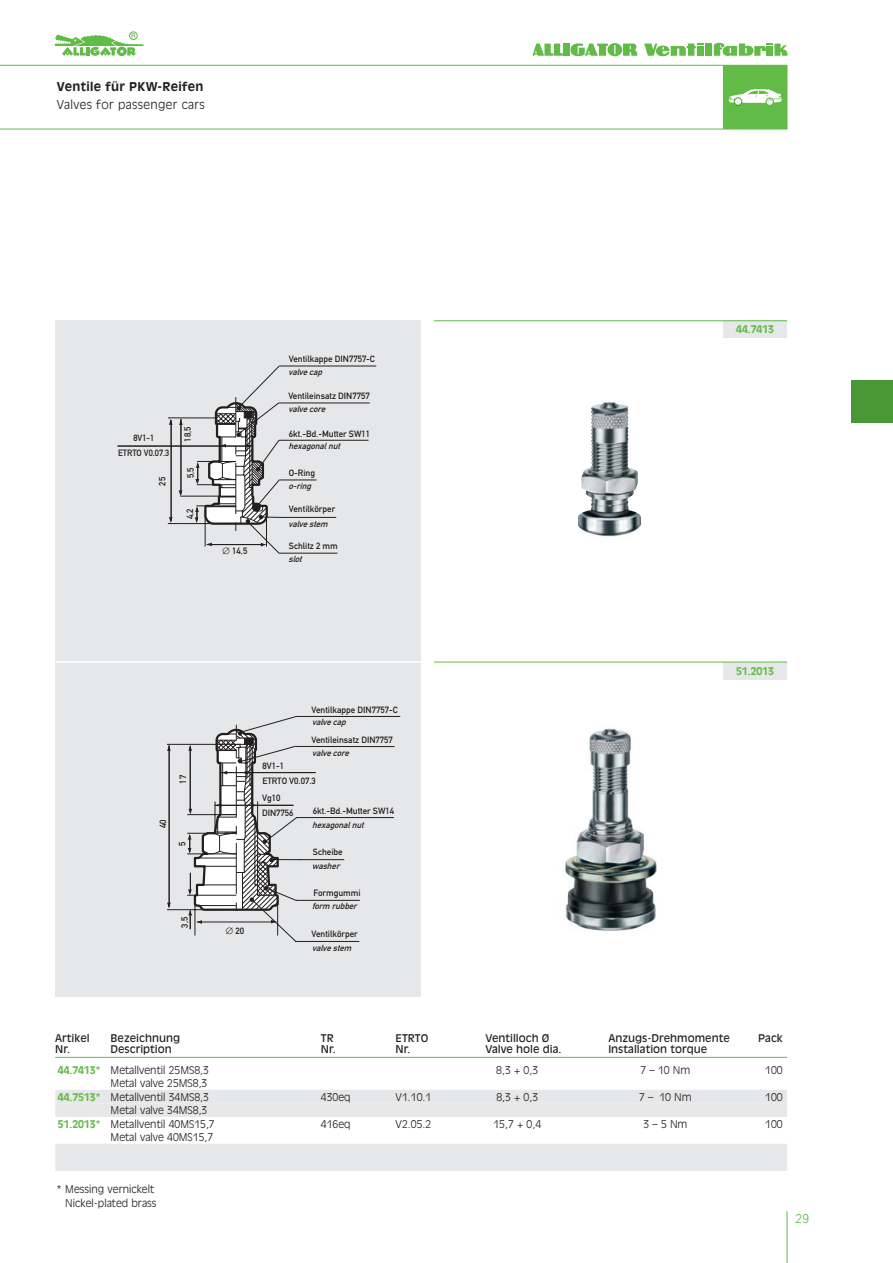
<style>
.page{position:relative;width:893px;height:1263px;background:#fff}
.page>*{position:absolute;margin:0;border:0;box-sizing:border-box;transform-origin:0 0}
.t1{font:300 12px "Antique Olive";letter-spacing:.03em;color:#231f20}
.t2{font:700 12px "Antique Olive";letter-spacing:.03em;color:#231f20}
.t3{font:300 12px "Antique Olive";color:#61bb46}
.t4{font:300 10.5px/13.5px "Antique Olive";color:#231f20;text-align:right}
.t5{font:10.5px "Antique Olive";color:#231f20}
.t6{font:700 10.5px "Antique Olive";color:#61bb46}
.t7{font:9px/15px "DIN Mittelschrift";color:#231f20}
.t8{font:9px/15px "DIN Mittelschrift";color:#231f20;text-align:center;scale:.96 1}
.t9{font:italic 8.7px "DIN Mittelschrift";color:#231f20}
.s1{font-weight:700;color:#61bb46}
</style>
<div class="page">
<img style="left:578px;top:401px;width:63px;height:136px">
<hr style="left:786px;top:1211px;width:1px;height:52px;background:#61bb46">
<div style="left:563px;top:44px;width:7px;height:12px;background:#61bb46"></div>
<div style="left:705px;top:44px;width:6px;height:12px;background:#61bb46"></div>
<svg style="left:532px;top:44px;width:31px;height:12px"></svg>
<svg style="left:570px;top:43px;width:67px;height:13px"></svg>
<svg style="left:644px;top:44px;width:59px;height:12px"></svg>
<svg style="left:713px;top:43px;width:74px;height:13px"></svg>
<div style="left:129px;top:32px;width:8px;height:8px;border:1px solid #61bb46;border-radius:50%"></div>
<svg style="left:55px;top:33px;width:89px;height:23px"></svg>
<div style="left:723px;top:320px;width:64px;height:17px;background:#e6e7e8"></div>
<div style="left:850px;top:380px;width:42px;height:42px;background:#4a9738"></div>
<hr style="left:434px;top:320px;width:353px;height:1px;background:#61bb46">
<hr style="left:0;top:129px;width:787px;height:1px;background:#61bb46">
<hr style="left:0;top:65px;width:787px;height:1px;background:#61bb46">
<div style="left:723px;top:65px;width:64px;height:64px;background:#61bb46"></div>
<div style="left:766px;top:98px;width:7px;height:7px;border:1px solid #61bb46;border-radius:50%"></div>
<div style="left:734px;top:98px;width:7px;height:7px;border:1px solid #61bb46;border-radius:50%"></div>
<svg style="left:728px;top:89px;width:53px;height:15px"></svg>
<div style="left:55px;top:320px;width:366px;height:676px;background:#e6e7e8"></div>
<hr style="left:168px;top:523px;width:62px;height:1px;background:#231f20">
<hr style="left:168px;top:417px;width:47px;height:1px;background:#231f20">
<hr style="left:180px;top:496px;width:39px;height:1px;background:#231f20">
<hr style="left:171px;top:420px;width:1px;height:101px;background:#231f20">
<svg style="left:169px;top:418px;width:4px;height:7px"></svg>
<svg style="left:169px;top:517px;width:4px;height:6px"></svg>
<hr style="left:180px;top:419px;width:1px;height:75px;background:#231f20">
<svg style="left:179px;top:419px;width:4px;height:6px"></svg>
<svg style="left:178px;top:490px;width:4px;height:7px"></svg>
<hr style="left:118px;top:446px;width:132px;height:1px;background:#231f20">
<svg style="left:195px;top:365px;width:143px;height:189px"></svg>
<hr style="left:279px;top:480px;width:37px;height:1px;background:#231f20">
<hr style="left:279px;top:440px;width:89px;height:1px;background:#231f20">
<hr style="left:278px;top:403px;width:92px;height:1px;background:#231f20">
<hr style="left:279px;top:366px;width:97px;height:1px;background:#231f20">
<img style="left:565px;top:728px;width:92px;height:203px">
<div style="left:723px;top:662px;width:64px;height:17px;background:#e6e7e8"></div>
<hr style="left:434px;top:662px;width:353px;height:1px;background:#61bb46">
<svg style="left:167px;top:716px;width:233px;height:226px"></svg>
<hr style="left:169px;top:746px;width:1px;height:161px;background:#231f20">
<svg style="left:167px;top:745px;width:4px;height:6px"></svg>
<svg style="left:167px;top:903px;width:4px;height:6px"></svg>
<hr style="left:215px;top:805px;width:78px;height:1px;background:#231f20">
<hr style="left:221px;top:772px;width:94px;height:1px;background:#231f20">
<svg style="left:188px;top:725px;width:92px;height:204px"></svg>
<hr style="left:55px;top:661px;width:366px;height:2px;background:#fff">
<hr style="left:55px;top:1057px;width:732px;height:1px;background:#61bb46">
<div style="left:55px;top:1090px;width:732px;height:13px;background:#e6e7e8"></div>
<div style="left:55px;top:1103px;width:732px;height:14px;background:#e6e7e8"></div>
<div style="left:55px;top:1144px;width:732px;height:13px;background:#e6e7e8"></div>
<div style="left:55px;top:1157px;width:732px;height:14px;background:#e6e7e8"></div>
<p class="t2" style="left:57px;top:82px;width:148px">Ventile für PKW-Reifen</p>
<p class="t1" style="left:57px;top:100px;width:149px">Valves for passenger cars</p>
<p class="t8" style="left:118px;top:431px;width:55px">8V1-1<br>ETRTO V0.07.3</p>
<p class="t7" style="left:156px;top:486px;width:10px;rotate:-90deg">25</p>
<p class="t7" style="left:181px;top:442px;width:17px;rotate:-90deg">18,5</p>
<p class="t7" style="left:184px;top:478px;width:12px;rotate:-90deg">5,5</p>
<p class="t7" style="left:183px;top:519px;width:12px;rotate:-90deg">4,2</p>
<p class="t7" style="left:222px;top:544px;width:26px">∅ 14,5</p>
<p class="t7" style="left:289px;top:352px;width:88px">Ventilkappe DIN7757-C</p>
<p class="t9" style="left:288px;top:368px;width:37px">valve cap</p>
<p class="t7" style="left:288px;top:390px;width:83px">Ventileinsatz DIN7757</p>
<p class="t9" style="left:288px;top:406px;width:40px">valve core</p>
<p class="t7" style="left:289px;top:427px;width:83px">6kt.-Bd.-Mutter SW11</p>
<p class="t9" style="left:288px;top:443px;width:55px">hexagonalnut</p>
<p class="t7" style="left:289px;top:466px;width:28px">O-Ring</p>
<p class="t9" style="left:288px;top:482px;width:26px">o-ring</p>
<p class="t7" style="left:289px;top:503px;width:48px">Ventilkörper</p>
<p class="t9" style="left:288px;top:521px;width:43px">valve stem</p>
<p class="t7" style="left:289px;top:539px;width:50px">Schlitz 2 mm</p>
<p class="t9" style="left:288px;top:556px;width:17px">slot</p>
<p class="t6" style="left:736px;top:325px;width:39px">44.7413</p>
<p class="t7" style="left:176px;top:784px;width:10px;rotate:-90deg">17</p>
<p class="t7" style="left:156px;top:828px;width:10px;rotate:-90deg">40</p>
<p class="t7" style="left:176px;top:846px;width:6px;rotate:-90deg">5</p>
<p class="t7" style="left:178px;top:928px;width:12px;rotate:-90deg">3,5</p>
<p class="t7" style="left:226px;top:924px;width:20px">∅ 20</p>
<p class="t7" style="left:311px;top:703px;width:88px">Ventilkappe DIN7757-C</p>
<p class="t9" style="left:312px;top:719px;width:37px">valve cap</p>
<p class="t7" style="left:311px;top:734px;width:83px">Ventileinsatz DIN7757</p>
<p class="t9" style="left:312px;top:749px;width:40px">valve core</p>
<p class="t7" style="left:262px;top:759px;width:55px">8V1-1<br>ETRTO V0.07.3</p>
<p class="t7" style="left:262px;top:791px;width:33px">Vg10<br>DIN7756</p>
<p class="t7" style="left:313px;top:804px;width:83px">6kt.-Bd.-Mutter SW14</p>
<p class="t9" style="left:312px;top:821px;width:55px">hexagonalnut</p>
<p class="t7" style="left:313px;top:845px;width:31px">Scheibe</p>
<p class="t9" style="left:312px;top:862px;width:31px">washer</p>
<p class="t7" style="left:313px;top:886px;width:49px">Formgummi</p>
<p class="t9" style="left:312px;top:903px;width:48px">form rubber</p>
<p class="t7" style="left:311px;top:928px;width:48px">Ventilkörper</p>
<p class="t9" style="left:312px;top:945px;width:43px">valve stem</p>
<p class="t6" style="left:736px;top:667px;width:39px">51.2013</p>
<p class="t5" style="left:55px;top:1034px;width:36px">Artikel</p>
<p class="t5" style="left:111px;top:1034px;width:71px">Bezeichnung</p>
<p class="t5" style="left:321px;top:1034px;width:14px">TR</p>
<p class="t5" style="left:395px;top:1034px;width:34px">ETRTO</p>
<p class="t5" style="left:485px;top:1034px;width:65px">Ventilloch Ø</p>
<p class="t5" style="left:608px;top:1034px;width:123px">Anzugs-Drehmomente</p>
<p class="t5" style="left:758px;top:1034px;width:26px">Pack</p>
<p class="t5" style="left:55px;top:1045px;width:16px">Nr.</p>
<p class="t5" style="left:111px;top:1045px;width:63px">Description</p>
<p class="t5" style="left:321px;top:1045px;width:16px">Nr.</p>
<p class="t5" style="left:395px;top:1045px;width:16px">Nr.</p>
<p class="t5" style="left:485px;top:1045px;width:77px">Valve hole dia.</p>
<p class="t5" style="left:608px;top:1045px;width:100px">Installation torque</p>
<p class="t4" style="left:58px;top:1064px;width:153px"><span class="s1">44.7413*</span> Metallventil 25MS8,3</p>
<p class="t4" style="left:496px;top:1064px;width:43px">8,3 + 0,3</p>
<p class="t4" style="left:640px;top:1064px;width:51px">7 – 10 Nm</p>
<p class="t4" style="left:765px;top:1064px;width:19px">100</p>
<p class="t4" style="left:58px;top:1077px;width:153px">Metal valve 25MS8,3<br><span class="s1">44.7513*</span> Metallventil 34MS8,3</p>
<p class="t4" style="left:321px;top:1091px;width:31px">430eq</p>
<p class="t4" style="left:395px;top:1091px;width:37px">V1.10.1</p>
<p class="t4" style="left:496px;top:1091px;width:43px">8,3 + 0,3</p>
<p class="t4" style="left:639px;top:1091px;width:54px">7 – 10 Nm</p>
<p class="t4" style="left:765px;top:1091px;width:19px">100</p>
<p class="t4" style="left:58px;top:1104px;width:158px;text-align:left;text-indent:53px">Metal valve 34MS8,3<br><span class="s1">51.2013*</span> Metallventil 40MS15,7</p>
<p class="t4" style="left:111px;top:1131px;width:104px">Metal valve 40MS15,7</p>
<p class="t4" style="left:321px;top:1118px;width:31px">416eq</p>
<p class="t4" style="left:395px;top:1118px;width:37px">V2.05.2</p>
<p class="t4" style="left:493px;top:1118px;width:49px">15,7 + 0,4</p>
<p class="t4" style="left:643px;top:1118px;width:46px">3 – 5 Nm</p>
<p class="t4" style="left:765px;top:1118px;width:19px">100</p>
<p class="t4" style="left:57px;top:1183px;width:101px">* Messing vernickelt<br>Nickel-plated brass</p>
<p class="t3" style="left:795px;top:1213px;width:15px">29</p>
</div>
